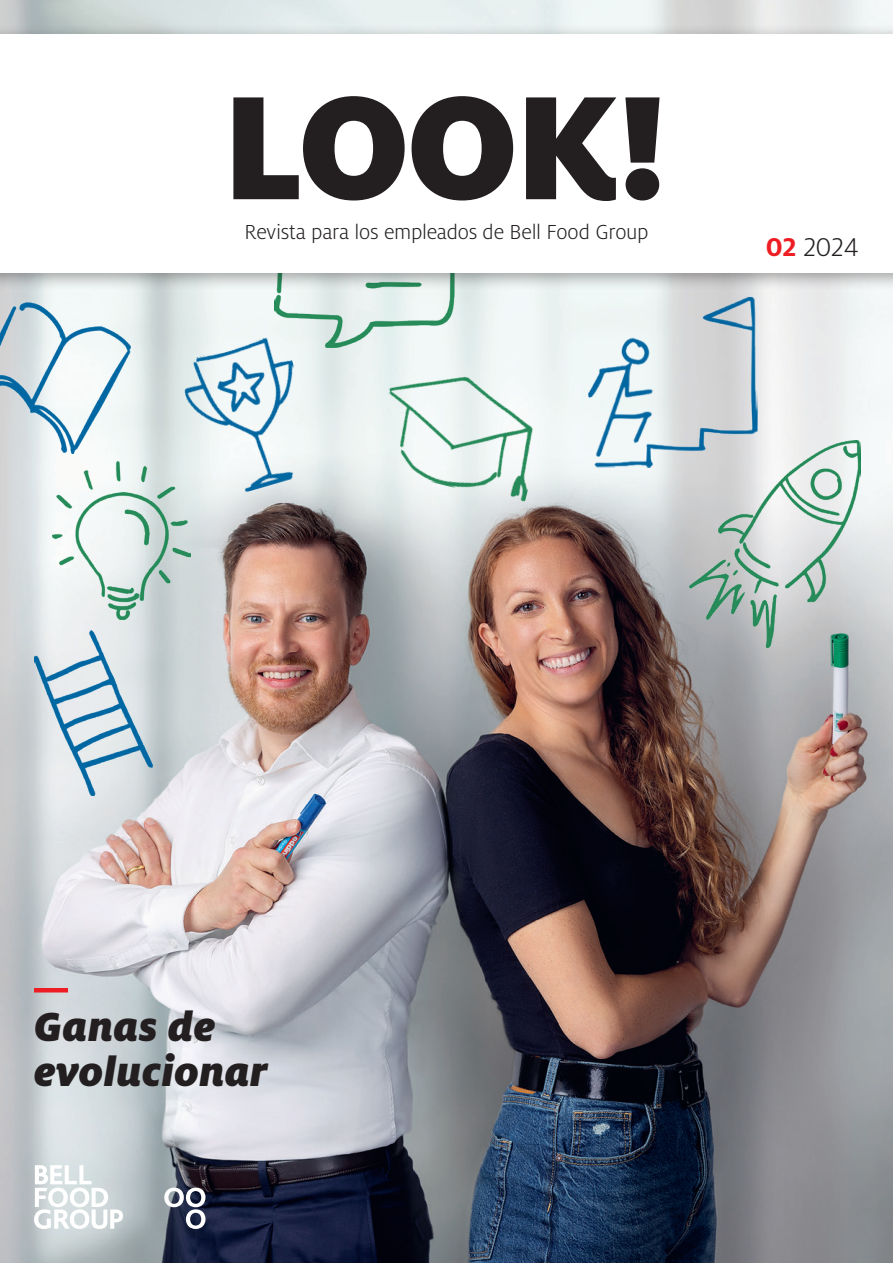
<style>
.page{position:relative;width:893px;height:1263px;background:#fff}
.page>*{position:absolute;margin:0;border:0;box-sizing:border-box;transform-origin:0 0}
.t1{font:italic 900 45px/45px "Milo Pro";letter-spacing:.01em;color:#231f20}
.t2{font:300 28.5px "Milo Pro";color:#231f20}
.t3{font:300 22.5px "Milo Pro";letter-spacing:-.01em;color:#231f20}
.s1{font-weight:700;color:#ee1d23}
</style>
<div class="page">
<img style="left:0;top:0;width:893px;height:1263px">
<img style="left:275px;top:290px;width:181px;height:57px">
<svg style="left:164px;top:1187px;width:41px;height:42px"></svg>
<svg style="left:34px;top:1165px;width:89px;height:64px"></svg>
<div style="left:0;top:24px;width:893px;height:266px;background:#231f20;opacity:.4"></div>
<div style="left:0;top:34px;width:893px;height:238px;background:#fff"></div>
<svg style="left:233px;top:96px;width:427px;height:105px"></svg>
<img style="left:176px;top:333px;width:147px;height:168px">
<img style="left:587px;top:296px;width:172px;height:173px">
<img style="left:370px;top:360px;width:181px;height:145px">
<img style="left:34px;top:630px;width:118px;height:165px">
<img style="left:52px;top:462px;width:139px;height:157px">
<img style="left:689px;top:441px;width:172px;height:207px">
<img style="left:0;top:303px;width:130px;height:150px">
<hr style="left:34px;top:988px;width:34px;height:4px;background:#ee1d23">
<p class="t3" style="left:244px;top:220px;width:406px">Revista para los empleados de Bell Food Group</p>
<p class="t2" style="left:766px;top:232px;width:95px"><span class="s1">02</span> 2024</p>
<h1 class="t1" style="left:34px;top:1003px;width:235px">Ganas de evolucionar</h1>
</div>
